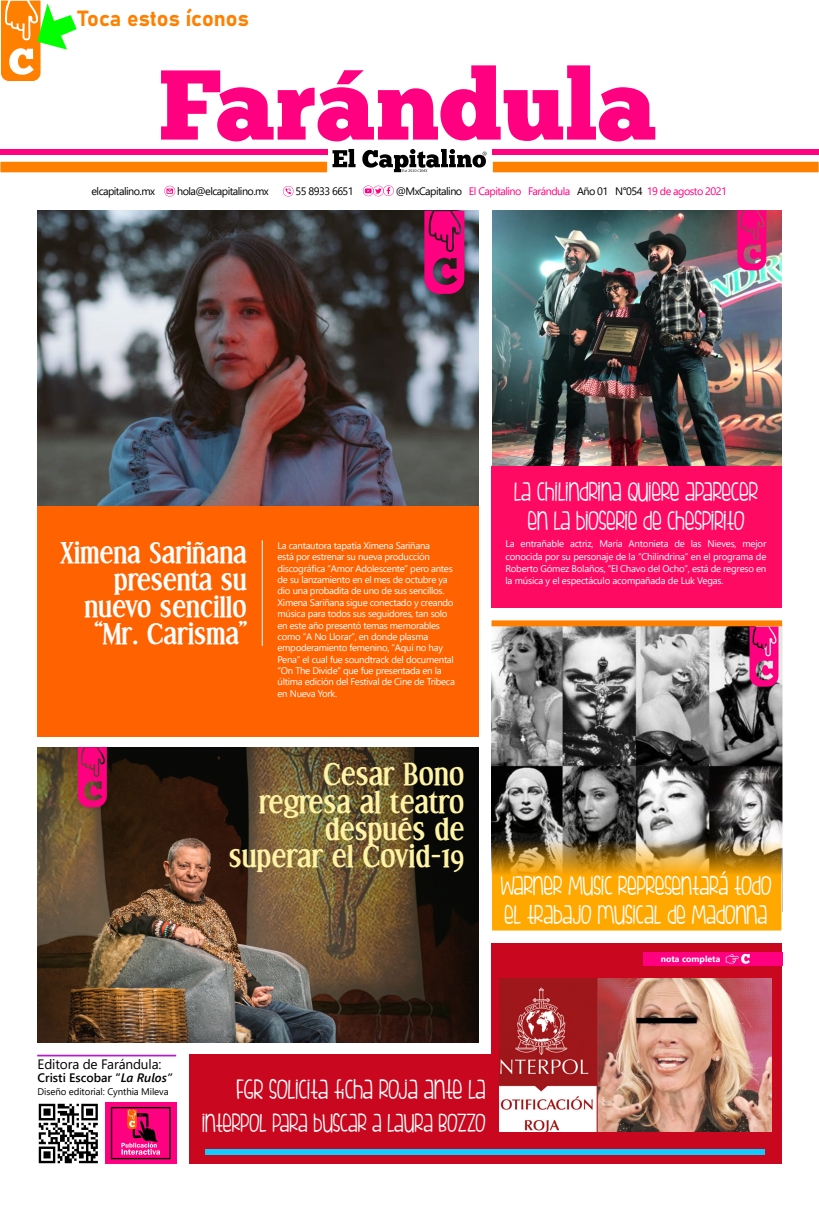
<style>
.page{position:relative;width:819px;height:1211px;background:#fff}
.page>*{position:absolute;margin:0;border:0;box-sizing:border-box;transform-origin:0 0}
.t1{font:98.88px "Chunk Five Ex";color:#ff0080}
.t2{font:700 29.75px/27.1px "Effloresce";color:#fff3a5;text-align:right}
.t3{font:28.88px "FIS Hfingers";color:#fff}
.t4{font:28px/28.9px "FIS Hfingers";color:#fff}
.t5{font:700 28px/27.1px "Effloresce";color:#fff;text-align:right}
.t6{font:27.12px "FIS Hfingers";color:#fff}
.t7{font:21.61px "Bahnschrift";color:#ff8000}
.t8{font:13.65px "Segoe UI";letter-spacing:-.01em;color:#000}
.t9{font:600 12.25px "Segoe UI";color:#000}
.t10{font:10.76px "Segoe UI";letter-spacing:-.05em;color:#ff0080}
.t11{font:10.76px "Segoe UI";letter-spacing:-.05em;color:#000}
.t12{font:9.62px/11.4px "Segoe UI";letter-spacing:-.03em;color:#fff}
.t13{font:9.62px "Segoe UI";letter-spacing:-.01em;color:#000}
.t14{font:700 8.75px "Segoe UI";color:#fff}
.s1{color:#000}
.s2{font-style:italic}
</style>
<div class="page">
<img style="left:37px;top:211px;width:442px;height:296px">
<div style="left:37px;top:507px;width:442px;height:230px;background:#ff6200"></div>
<img style="left:491px;top:686px;width:291px;height:127px">
<img style="left:492px;top:211px;width:289px;height:255px">
<div style="left:491px;top:466px;width:290px;height:142px;background:#ff0a62"></div>
<div style="left:491px;top:943px;width:291px;height:220px;background:#c9071f"></div>
<img style="left:38px;top:1103px;width:60px;height:60px">
<div style="left:105px;top:1102px;width:71px;height:61px;background:#ff0080"></div>
<div style="left:111px;top:1106px;width:60px;height:53px;border:1px solid #000"></div>
<svg style="left:121px;top:1109px;width:39px;height:45px"></svg>
<svg style="left:0;top:149px;width:819px;height:24px"></svg>
<svg style="left:164px;top:186px;width:11px;height:11px"></svg>
<svg style="left:283px;top:186px;width:10px;height:10px"></svg>
<svg style="left:363px;top:185px;width:31px;height:11px"></svg>
<svg style="left:1px;top:0;width:76px;height:82px"></svg>
<svg style="left:189px;top:1054px;width:575px;height:109px;background:#ba1731"></svg>
<img style="left:491px;top:813px;width:291px;height:118px">
<svg style="left:491px;top:620px;width:291px;height:66px;background:#ad908e"></svg>
<svg style="left:737px;top:210px;width:29px;height:60px;background:#e7197c"></svg>
<svg style="left:424px;top:211px;width:40px;height:83px;background:#ce0c6e"></svg>
<hr style="left:37px;top:1054px;width:139px;height:2px;background:#b11cc9">
<img style="left:500px;top:978px;width:271px;height:153px">
<div style="left:643px;top:952px;width:139px;height:13px;background:#ff0080"></div>
<svg style="left:725px;top:953px;width:25px;height:10px"></svg>
<img style="left:38px;top:747px;width:441px;height:295px">
<hr style="left:262px;top:540px;width:1px;height:106px;background:#fff">
<svg style="left:78px;top:747px;width:29px;height:60px;background:#d80f6b"></svg>
<p class="t7" style="left:78px;top:2px;width:172px">Toca estos íconos</p>
<p class="t1" style="left:158px;top:31px;width:499px">Farándula</p>
<p class="t11" style="left:91px;top:181px;width:65px">elcapitalino.mx</p>
<p class="t11" style="left:177px;top:181px;width:93px">hola@elcapitalino.mx</p>
<p class="t11" style="left:295px;top:181px;width:60px">55 8933 6651</p>
<p class="t10" style="left:395px;top:181px;width:333px"><span class="s1">@MxCapitalino</span> El Capitalino Farándula <span class="s1">Año 01 N°054</span> 19 de agosto 2021</p>
<p class="t5" style="left:60px;top:539px;width:189px">Ximena Sariñana presenta su</p>
<p class="t5" style="left:84px;top:594px;width:164px;text-align:center">nuevo sencillo “Mr. Carisma”</p>
<p class="t12" style="left:277px;top:539px;width:177px">La cantautora tapatía Ximena Sariñana<br>está por estrenar su nueva producción discográfica “Amor Adolescente” pero antes de su lanzamiento en el mes de octubre ya dio una probadita de uno de sus sencillos.</p>
<p class="t12" style="left:277px;top:596px;width:179px">Ximena Sariñana sigue conectado y creando música para todos sus seguidores, tan solo en este año presentó temas memorables como “A No Llorar”, en donde plasma empoderamiento femenino, “Aquí no hay Pena” el cual fue soundtrack del documental “On The Divide” que fue presentada en la última edición del Festival de Cine de Tribeca en Nueva York.</p>
<p class="t2" style="left:323px;top:761px;width:143px">Cesar Bono</p>
<p class="t2" style="left:259px;top:789px;width:207px">regresa al teatro después de</p>
<p class="t2" style="left:229px;top:843px;width:237px">superar el Covid-19</p>
<p class="t4" style="left:514px;top:477px;width:245px;text-align:center">LA CHILINDRINA QUIERE APARECER<br>EN LA BIOSERIE DE CHESPIRITO</p>
<p class="t12" style="left:505px;top:537px;width:262px;line-height:12.2px;text-align:justify">La entrañable actriz, María Antonieta de las Nieves, mejor conocida por su personaje de la “Chilindrina” en el programa de Roberto Gómez Bolaños, “El Chavo del Ocho”, está de regreso en la música y el espectáculo acompañada de Luk Vegas.</p>
<p class="t4" style="left:500px;top:871px;width:272px">WARNER MUSIC REPRESENTARÁ TODO<br>EL TRABAJO MUSICAL DE MADONNA</p>
<p class="t14" style="left:660px;top:950px;width:61px">nota completa</p>
<p class="t8" style="left:38px;top:1051px;width:125px">Editora de Farándula:</p>
<p class="t9" style="left:38px;top:1065px;width:136px">Cristi Escobar “<span class="s2">La Rulos”</span></p>
<p class="t13" style="left:38px;top:1082px;width:132px">Diseño editorial: Cynthia Mileva</p>
<p class="t3" style="left:237px;top:1073px;width:251px">FGR SOLICITA FICHA ROJA ANTE LA</p>
<p class="t6" style="left:202px;top:1108px;width:285px">INTERPOL PARA BUSCAR A LAURA BOZZO</p>
</div>
